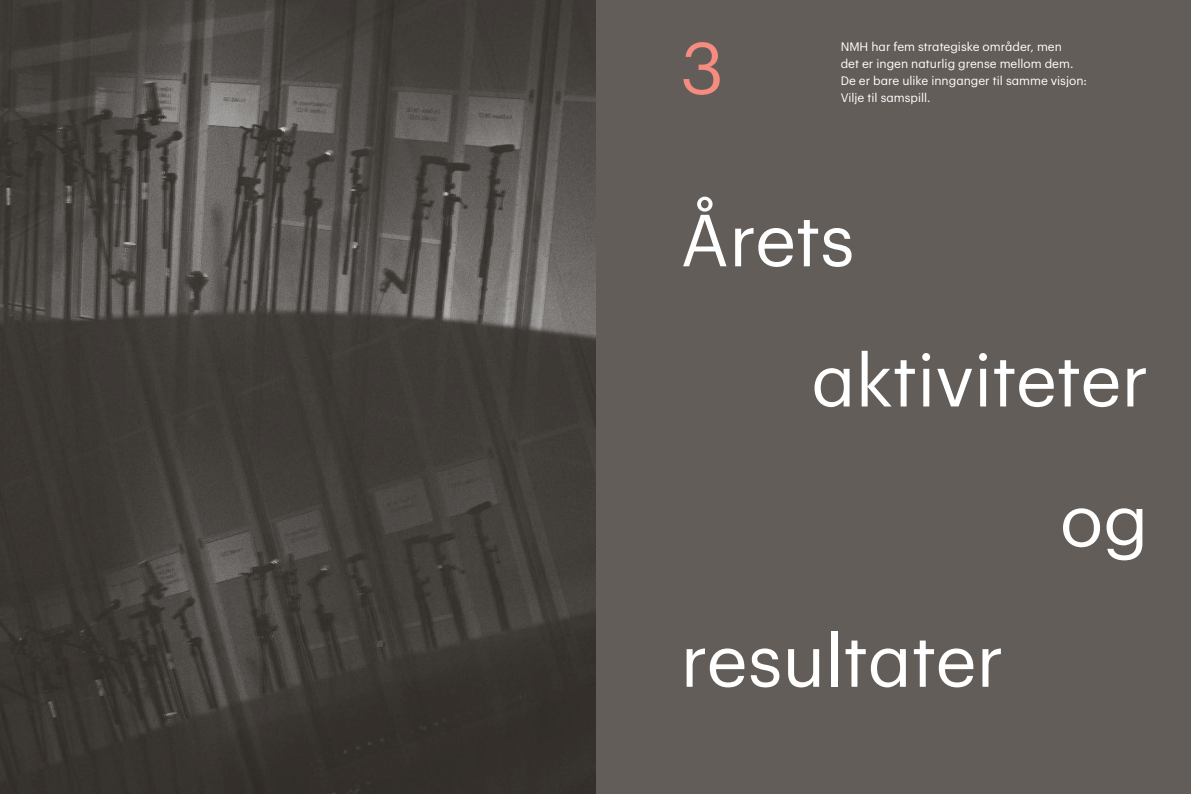
<style>
.page{position:relative;width:1191px;height:794px;background:#fff}
.page>*{position:absolute;margin:0;border:0;box-sizing:border-box;transform-origin:0 0}
._8_5_Regular_justifi{font:72px "Graphik";color:#fff}
._8_5_Regular_justifi-2{font:72px "Graphik";color:#f68b7f}
._12_Regular{font:12px "Graphik";color:#fff}
</style>
<div class="page">
<div style="left:595px;top:0;width:596px;height:794px;background:#635d59"></div>
<img style="left:0;top:0;width:595px;height:794px">
<p class="_8_5_Regular_justifi-2" style="left:680px;top:14px;width:45px">3</p>
<p class="_12_Regular" style="left:840px;top:38px;width:223px">NMH har fem strategiske områder, men</p>
<p class="_12_Regular" style="left:840px;top:55px;width:234px">det er ingen naturlig grense mellom dem.</p>
<p class="_12_Regular" style="left:840px;top:72px;width:248px">De er bare ulike innganger til samme visjon:</p>
<p class="_12_Regular" style="left:840px;top:89px;width:91px">Vilje til samspill.</p>
<p class="_8_5_Regular_justifi" style="left:680px;top:186px;width:175px">Årets</p>
<p class="_8_5_Regular_justifi" style="left:811px;top:326px;width:339px">aktiviteter</p>
<p class="_8_5_Regular_justifi" style="left:680px;top:606px;width:324px">resultater</p>
<p class="_8_5_Regular_justifi" style="left:1059px;top:466px;width:90px">og</p>
</div>
